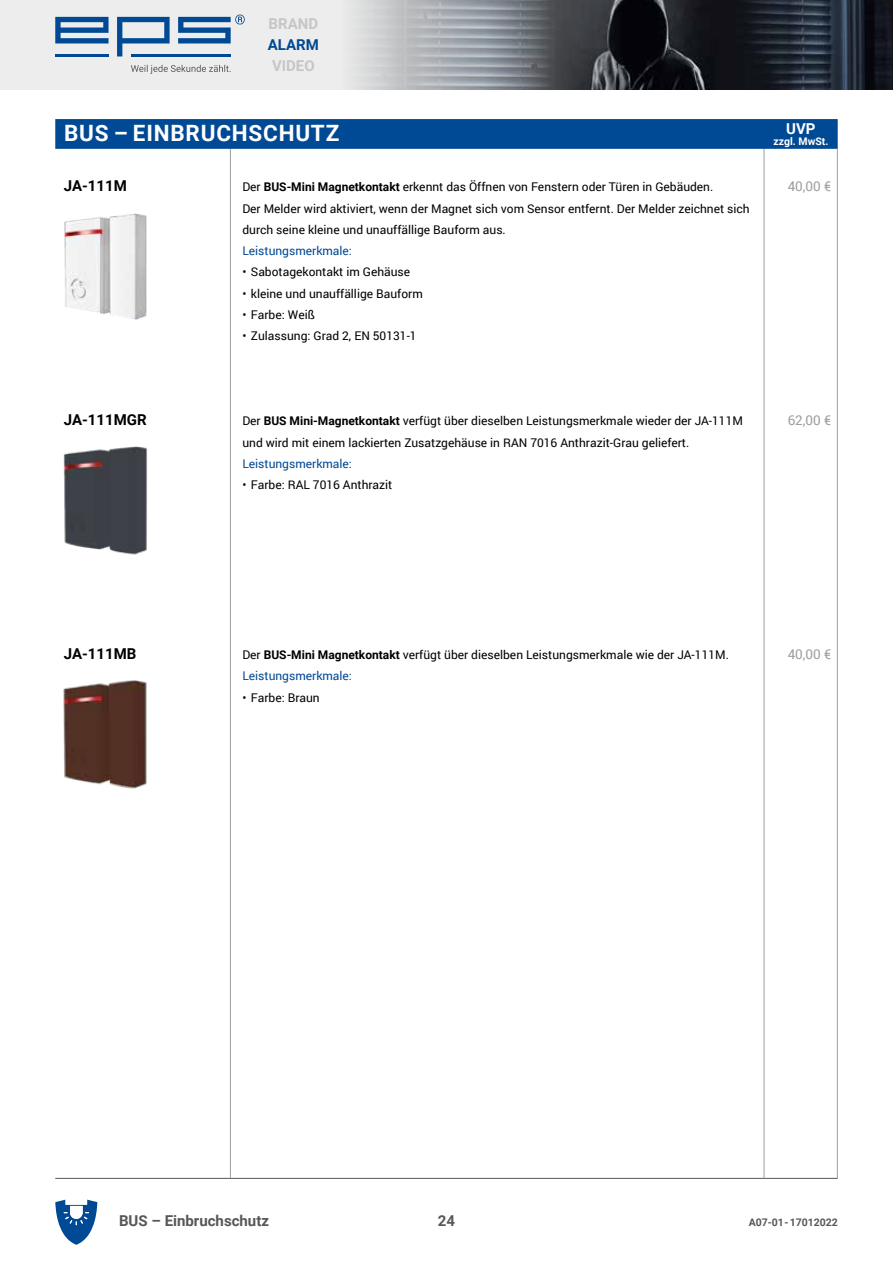
<style>
.page{position:relative;width:893px;height:1263px;background:#fff}
.page>*{position:absolute;margin:0;border:0;box-sizing:border-box;transform-origin:0 0}
.t1{font:700 22.5px "Roboto";letter-spacing:.035em;color:#fff}
.t2{font:700 15px "Roboto";color:#000}
.t3{font:700 15px "Roboto";color:#575756}
.t4{font:700 15px "Roboto";color:#c6c6c6}
.t5{font:700 15px "Roboto";color:#004994}
.t6{font:700 15px "Roboto";color:#fff}
.t7{font:13.5px "Roboto";color:#9d9d9c}
.t8{font:12px/21.3px "Roboto";color:#000}
.t9{font:12px "Roboto";color:#004994}
.t10{font:700 10.5px "Roboto";color:#575756}
.t11{font:700 10.5px "Roboto";color:#fff}
.s1{font-weight:700}
.s2{color:#004994}
</style>
<div class="page">
<div style="left:0;top:0;width:893px;height:89px;background:#ededed"></div>
<hr style="left:55px;top:1178px;width:783px;height:1px;background:#575756">
<svg style="left:55px;top:1199px;width:42px;height:46px"></svg>
<svg style="left:55px;top:17px;width:54px;height:26px"></svg>
<svg style="left:117px;top:17px;width:53px;height:39px"></svg>
<svg style="left:178px;top:15px;width:67px;height:28px"></svg>
<hr style="left:55px;top:54px;width:54px;height:2px;background:#004994">
<hr style="left:131px;top:54px;width:100px;height:2px;background:#004994">
<svg style="left:131px;top:65px;width:100px;height:9px"></svg>
<img style="left:353px;top:0;width:540px;height:89px">
<hr style="left:230px;top:128px;width:1px;height:1050px;background:#9d9d9c">
<hr style="left:764px;top:128px;width:1px;height:1050px;background:#9d9d9c">
<hr style="left:837px;top:149px;width:1px;height:1029px;background:#9d9d9c">
<div style="left:55px;top:119px;width:783px;height:30px;background:#004994"></div>
<img style="left:64px;top:213px;width:83px;height:107px">
<img style="left:63px;top:446px;width:84px;height:109px">
<img style="left:63px;top:680px;width:84px;height:109px">
<p class="t4" style="left:269px;top:13px;width:51px">BRAND</p>
<p class="t5" style="left:268px;top:34px;width:53px">ALARM</p>
<p class="t4" style="left:272px;top:55px;width:44px">VIDEO</p>
<h1 class="t1" style="left:64px;top:118px;width:275px">bus – Einbruchschutz</h1>
<p class="t2" style="left:64px;top:175px;width:63px">JA-111M</p>
<p class="t8" style="left:242px;top:176px;width:509px">Der <span class="s1">BUS-Mini Magnetkontakt</span> erkennt das Öffnen von Fenstern oder Türen in Gebäuden.<br>Der Melder wird aktiviert, wenn der Magnet sich vom Sensor entfernt. Der Melder zeichnet sich durch seine kleine und unauffällige Bauform aus.</p>
<p class="t9" style="left:242px;top:242px;width:111px">Leistungsmerkmale:</p>
<p class="t8" style="left:242px;top:261px;width:169px">• Sabotagekontakt im Gehäuse</p>
<p class="t8" style="left:242px;top:282px;width:182px">• kleine und unauffällige Bauform</p>
<p class="t8" style="left:242px;top:304px;width:74px">• Farbe: Weiß</p>
<p class="t8" style="left:242px;top:325px;width:176px">• Zulassung: Grad 2, EN 50131-1</p>
<p class="t6" style="left:786px;top:118px;width:31px">UVP</p>
<p class="t11" style="left:773px;top:134px;width:57px">zzgl. MwSt.</p>
<p class="t7" style="left:788px;top:177px;width:45px">40,00 €</p>
<p class="t2" style="left:64px;top:409px;width:84px">JA-111MGR</p>
<p class="t8" style="left:242px;top:410px;width:502px">Der <span class="s1">BUS Mini-Magnetkontakt</span> verfügt über dieselben Leistungsmerkmale wieder der JA-111M und wird mit einem lackierten Zusatzgehäuse in RAN 7016 Anthrazit-Grau geliefert.</p>
<p class="t9" style="left:242px;top:455px;width:111px">Leistungsmerkmale:</p>
<p class="t8" style="left:242px;top:474px;width:152px">• Farbe: RAL 7016 Anthrazit</p>
<p class="t7" style="left:788px;top:411px;width:45px">62,00 €</p>
<p class="t2" style="left:64px;top:643px;width:74px">JA-111MB</p>
<p class="t8" style="left:242px;top:644px;width:488px">Der <span class="s1">BUS-Mini Magnetkontakt</span> verfügt über dieselben Leistungsmerkmale wie der JA-111M.<br><span class="s2">Leistungsmerkmale:</span></p>
<p class="t8" style="left:242px;top:686px;width:79px">• Farbe: Braun</p>
<p class="t7" style="left:788px;top:645px;width:45px">40,00 €</p>
<p class="t3" style="left:119px;top:1210px;width:151px">BUS – Einbruchschutz</p>
<p class="t3" style="left:438px;top:1210px;width:19px">24</p>
<p class="t10" style="left:749px;top:1215px;width:91px">A07-01-17012022</p>
</div>
